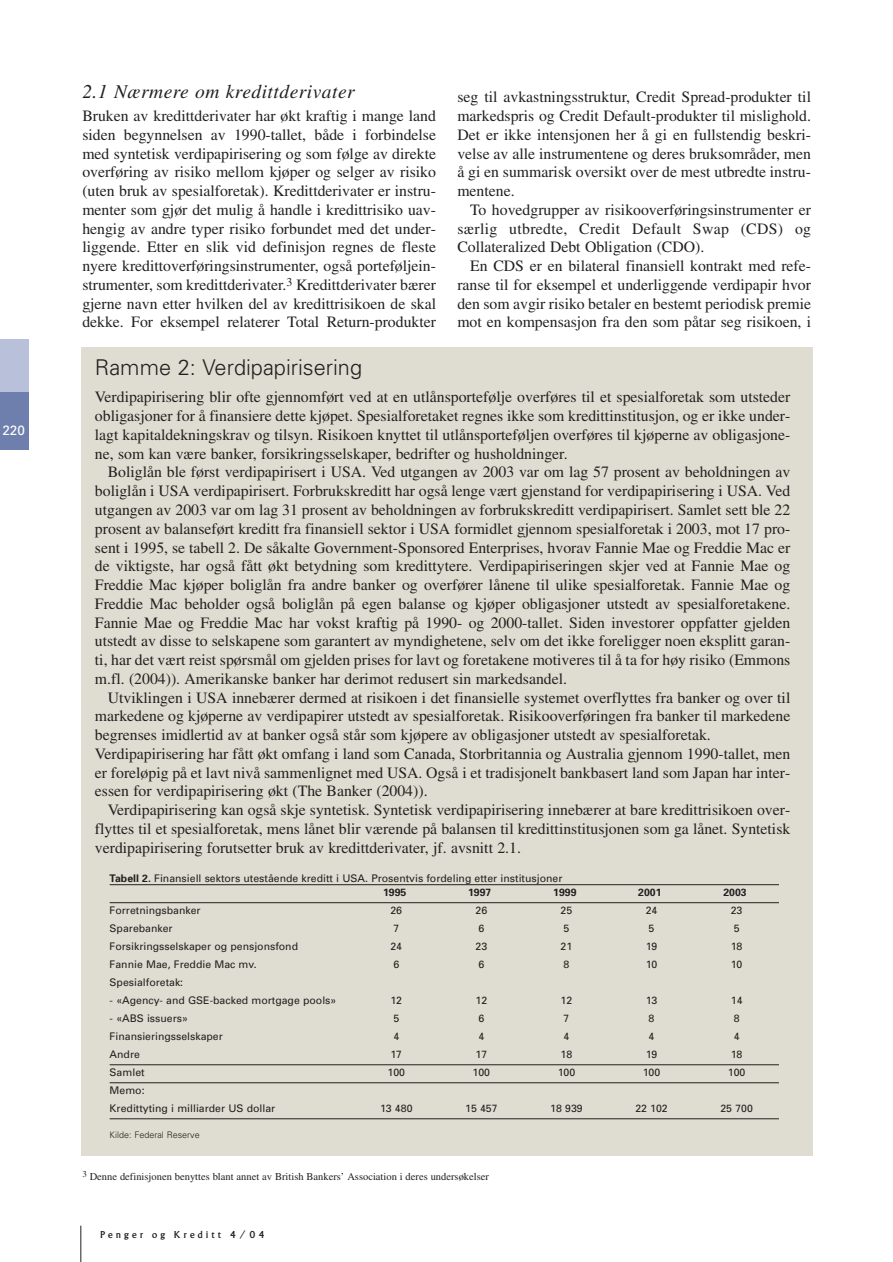
<style>
.page{position:relative;width:893px;height:1262px;background:#fff}
.page>*{position:absolute;margin:0;border:0;box-sizing:border-box;transform-origin:0 0}
.t1{font:300 21.75px "Univers";color:#231f20}
.t2{font:italic 19.5px "Times";letter-spacing:.025em;color:#231f20}
.t3{font:15.75px/18.8px "Times";color:#231f20;text-align:justify}
.t4{font:13.5px "Univers";color:#fff}
.t5{font:10.5px/13.5px "Univers";color:#231f20}
.t6{font:10.5px "Times";color:#231f20}
.t7{font:10.5px "Albertus";letter-spacing:.31em;color:#231f20}
.t8{font:700 10.5px "Univers";color:#231f20}
.t9{font:300 9px "Univers";color:#231f20}
.s1{font-weight:700}
</style>
<div class="page">
<hr style="left:80px;top:1225px;width:1px;height:36px;background:#231f20">
<div style="left:0;top:339px;width:28px;height:110px;background:#b9c0d9"></div>
<div style="left:0;top:392px;width:28px;height:57px;background:#6e7fad"></div>
<div style="left:81px;top:347px;width:731px;height:808px;background:#dfddd1"></div>
<hr style="left:110px;top:884px;width:669px;height:1px;background:#231f20">
<hr style="left:110px;top:902px;width:669px;height:1px;background:#231f20">
<hr style="left:110px;top:1064px;width:669px;height:1px;background:#231f20">
<hr style="left:110px;top:1082px;width:669px;height:1px;background:#231f20">
<hr style="left:110px;top:1118px;width:669px;height:1px;background:#231f20">
<p class="t4" style="left:2px;top:425px;width:24px">220</p>
<p class="t2" style="left:82px;top:84px;width:274px">2.1 Nærmere om kredittderivater</p>
<p class="t3" style="left:82px;top:108px;width:355px">Bruken av kredittderivater har økt kraftig i mange land siden begynnelsen av 1990-tallet, både i forbindelse med syntetisk verdipapirisering og som følge av direkte overføring av risiko mellom kjøper og selger av risiko (uten bruk av spesialforetak). Kredittderivater er instru&shy;menter som gjør det mulig å handle i kredittrisiko uav&shy;hengig av andre typer risiko forbundet med det under&shy;liggende. Etter en slik vid definisjon regnes de fleste nyere kredittoverføringsinstrumenter, også porteføljein&shy;strumenter, som kredittderivater.<sup>3</sup> Kredittderivater bærer gjerne navn etter hvilken del av kredittrisikoen de skal dekke. For eksempel relaterer Total Return-produkter</p>
<p class="t3" style="left:457px;top:89px;width:355px">seg til avkastningsstruktur, Credit Spread-produkter til markedspris og Credit Default-produkter til mislighold.<br>Det er ikke intensjonen her å gi en fullstendig beskri&shy;velse av alle instrumentene og deres bruksområder, men å gi en summarisk oversikt over de mest utbredte instru&shy;mentene.</p>
<p class="t3" style="left:457px;top:202px;width:355px;text-indent:13px">To hovedgrupper av risikooverføringsinstrumenter er særlig utbredte, Credit Default Swap (CDS) og Collateralized Debt Obligation (CDO).</p>
<p class="t3" style="left:457px;top:258px;width:355px;text-indent:13px">En CDS er en bilateral finansiell kontrakt med refe&shy;ranse til for eksempel et underliggende verdipapir hvor den som avgir risiko betaler en bestemt periodisk premie mot en kompensasjon fra den som påtar seg risikoen, i</p>
<h1 class="t1" style="left:95px;top:360px;width:269px">Ramme 2: Verdipapirisering</h1>
<p class="t3" style="left:95px;top:389px;width:697px">Verdipapirisering blir ofte gjennomført ved at en utlånsportefølje overføres til et spesialforetak som utsteder obligasjoner for å finansiere dette kjøpet. Spesialforetaket regnes ikke som kredittinstitusjon, og er ikke under&shy;lagt kapitaldekningskrav og tilsyn. Risikoen knyttet til utlånsporteføljen overføres til kjøperne av obligasjone&shy;ne, som kan være banker, forsikringsselskaper, bedrifter og husholdninger.</p>
<p class="t3" style="left:95px;top:464px;width:697px;text-indent:13px">Boliglån ble først verdipapirisert i USA. Ved utgangen av 2003 var om lag 57 prosent av beholdningen av boliglån i USA verdipapirisert. Forbrukskreditt har også lenge vært gjenstand for verdipapirisering i USA. Ved utgangen av 2003 var om lag 31 prosent av beholdningen av forbrukskreditt verdipapirisert. Samlet sett ble 22 prosent av balanseført kreditt fra finansiell sektor i USA formidlet gjennom spesialforetak i 2003, mot 17 pro&shy;sent i 1995, se tabell 2. De såkalte Government-Sponsored Enterprises, hvorav Fannie Mae og Freddie Mac er de viktigste, har også fått økt betydning som kredittytere. Verdipapiriseringen skjer ved at Fannie Mae og Freddie Mac kjøper boliglån fra andre banker og overfører lånene til ulike spesialforetak. Fannie Mae og Freddie Mac beholder også boliglån på egen balanse og kjøper obligasjoner utstedt av spesialforetakene.<br>Fannie Mae og Freddie Mac har vokst kraftig på 1990- og 2000-tallet. Siden investorer oppfatter gjelden utstedt av disse to selskapene som garantert av myndighetene, selv om det ikke foreligger noen eksplitt garan&shy;ti, har det vært reist spørsmål om gjelden prises for lavt og foretakene motiveres til å ta for høy risiko (Emmons m.fl. (2004)). Amerikanske banker har derimot redusert sin markedsandel.</p>
<p class="t3" style="left:95px;top:689px;width:697px;text-align:left;text-indent:13px">Utviklingen i USA innebærer dermed at risikoen i det finansielle systemet overflyttes fra banker og over til markedene og kjøperne av verdipapirer utstedt av spesialforetak. Risikooverføringen fra banker til markedene begrenses imidlertid av at banker også står som kjøpere av obligasjoner utstedt av spesialforetak.<br>Verdipapirisering har fått økt omfang i land som Canada, Storbritannia og Australia gjennom 1990-tallet, men er foreløpig på et lavt nivå sammenlignet med USA. Også i et tradisjonelt bankbasert land som Japan har inter&shy;essen for verdipapirisering økt (The Banker (2004)).</p>
<p class="t3" style="left:95px;top:802px;width:697px;text-indent:13px">Verdipapirisering kan også skje syntetisk. Syntetisk verdipapirisering innebærer at bare kredittrisikoen over&shy;flyttes til et spesialforetak, mens lånet blir værende på balansen til kredittinstitusjonen som ga lånet. Syntetisk verdipapirisering forutsetter bruk av kredittderivater, jf. avsnitt 2.1.</p>
<p class="t5" style="left:383px;top:873px;width:181px;text-indent:-273px"><span class="s1">Tabell 2.</span> Finansiell sektors utestående kreditt i USA. Prosentvis fordeling etter institusjoner<br><span class="s1">1995</span></p>
<p class="t8" style="left:468px;top:888px;width:25px">1997</p>
<p class="t8" style="left:553px;top:888px;width:25px">1999</p>
<p class="t8" style="left:638px;top:888px;width:25px">2001</p>
<p class="t8" style="left:723px;top:888px;width:25px">2003</p>
<p class="t5" style="left:110px;top:904px;width:92px">Forretningsbanker</p>
<p class="t5" style="left:390px;top:904px;width:13px">26</p>
<p class="t5" style="left:475px;top:904px;width:13px">26</p>
<p class="t5" style="left:560px;top:904px;width:13px">25</p>
<p class="t5" style="left:645px;top:904px;width:13px">24</p>
<p class="t5" style="left:730px;top:904px;width:13px">23</p>
<p class="t5" style="left:110px;top:922px;width:65px">Sparebanker</p>
<p class="t5" style="left:393px;top:922px;width:7px">7</p>
<p class="t5" style="left:478px;top:922px;width:7px">6</p>
<p class="t5" style="left:563px;top:922px;width:7px">5</p>
<p class="t5" style="left:648px;top:922px;width:7px">5</p>
<p class="t5" style="left:733px;top:922px;width:7px">5</p>
<p class="t5" style="left:110px;top:940px;width:190px">Forsikringsselskaper og pensjonsfond</p>
<p class="t5" style="left:390px;top:940px;width:13px">24</p>
<p class="t5" style="left:475px;top:940px;width:13px">23</p>
<p class="t5" style="left:560px;top:940px;width:13px">21</p>
<p class="t5" style="left:645px;top:940px;width:13px">19</p>
<p class="t5" style="left:730px;top:940px;width:13px">18</p>
<p class="t5" style="left:110px;top:958px;width:149px">Fannie Mae, Freddie Mac mv.</p>
<p class="t5" style="left:393px;top:958px;width:7px">6</p>
<p class="t5" style="left:478px;top:958px;width:7px">6</p>
<p class="t5" style="left:563px;top:958px;width:7px">8</p>
<p class="t5" style="left:645px;top:958px;width:13px">10</p>
<p class="t5" style="left:730px;top:958px;width:13px">10</p>
<p class="t5" style="left:110px;top:976px;width:75px">Spesialforetak:</p>
<p class="t5" style="left:110px;top:994px;width:228px">- «Agency- and GSE-backed mortgage pools»</p>
<p class="t5" style="left:390px;top:994px;width:13px">12</p>
<p class="t5" style="left:475px;top:994px;width:13px">12</p>
<p class="t5" style="left:560px;top:994px;width:13px">12</p>
<p class="t5" style="left:645px;top:994px;width:13px">13</p>
<p class="t5" style="left:730px;top:994px;width:13px">14</p>
<p class="t5" style="left:110px;top:1012px;width:80px">- «ABS issuers»</p>
<p class="t5" style="left:393px;top:1012px;width:7px">5</p>
<p class="t5" style="left:478px;top:1012px;width:7px">6</p>
<p class="t5" style="left:563px;top:1012px;width:7px">7</p>
<p class="t5" style="left:648px;top:1012px;width:7px">8</p>
<p class="t5" style="left:733px;top:1012px;width:7px">8</p>
<p class="t5" style="left:110px;top:1030px;width:115px">Finansieringsselskaper</p>
<p class="t5" style="left:393px;top:1030px;width:7px">4</p>
<p class="t5" style="left:478px;top:1030px;width:7px">4</p>
<p class="t5" style="left:563px;top:1030px;width:7px">4</p>
<p class="t5" style="left:648px;top:1030px;width:7px">4</p>
<p class="t5" style="left:733px;top:1030px;width:7px">4</p>
<p class="t5" style="left:110px;top:1048px;width:32px">Andre</p>
<p class="t5" style="left:390px;top:1048px;width:13px">17</p>
<p class="t5" style="left:475px;top:1048px;width:13px">17</p>
<p class="t5" style="left:560px;top:1048px;width:13px">18</p>
<p class="t5" style="left:645px;top:1048px;width:13px">19</p>
<p class="t5" style="left:730px;top:1048px;width:13px">18</p>
<p class="t5" style="left:110px;top:1066px;width:37px">Samlet</p>
<p class="t5" style="left:387px;top:1066px;width:19px">100</p>
<p class="t5" style="left:472px;top:1066px;width:19px">100</p>
<p class="t5" style="left:557px;top:1066px;width:19px">100</p>
<p class="t5" style="left:642px;top:1066px;width:19px">100</p>
<p class="t5" style="left:727px;top:1066px;width:19px">100</p>
<p class="t5" style="left:110px;top:1082px;width:167px;line-height:18px">Memo:<br>Kredittyting i milliarder US dollar</p>
<p class="t5" style="left:380px;top:1102px;width:34px">13 480</p>
<p class="t5" style="left:465px;top:1102px;width:34px">15 457</p>
<p class="t5" style="left:550px;top:1102px;width:34px">18 939</p>
<p class="t5" style="left:635px;top:1102px;width:34px">22 102</p>
<p class="t5" style="left:720px;top:1102px;width:34px">25 700</p>
<p class="t9" style="left:110px;top:1131px;width:92px">Kilde: Federal Reserve</p>
<p class="t6" style="left:82px;top:1172px;width:408px"><sup>3</sup> Denne definisjonen benyttes blant annet av British Bankers’ Association i deres undersøkelser</p>
<p class="t7" style="left:101px;top:1230px;width:165px">Penger og Kreditt 4/04</p>
</div>
